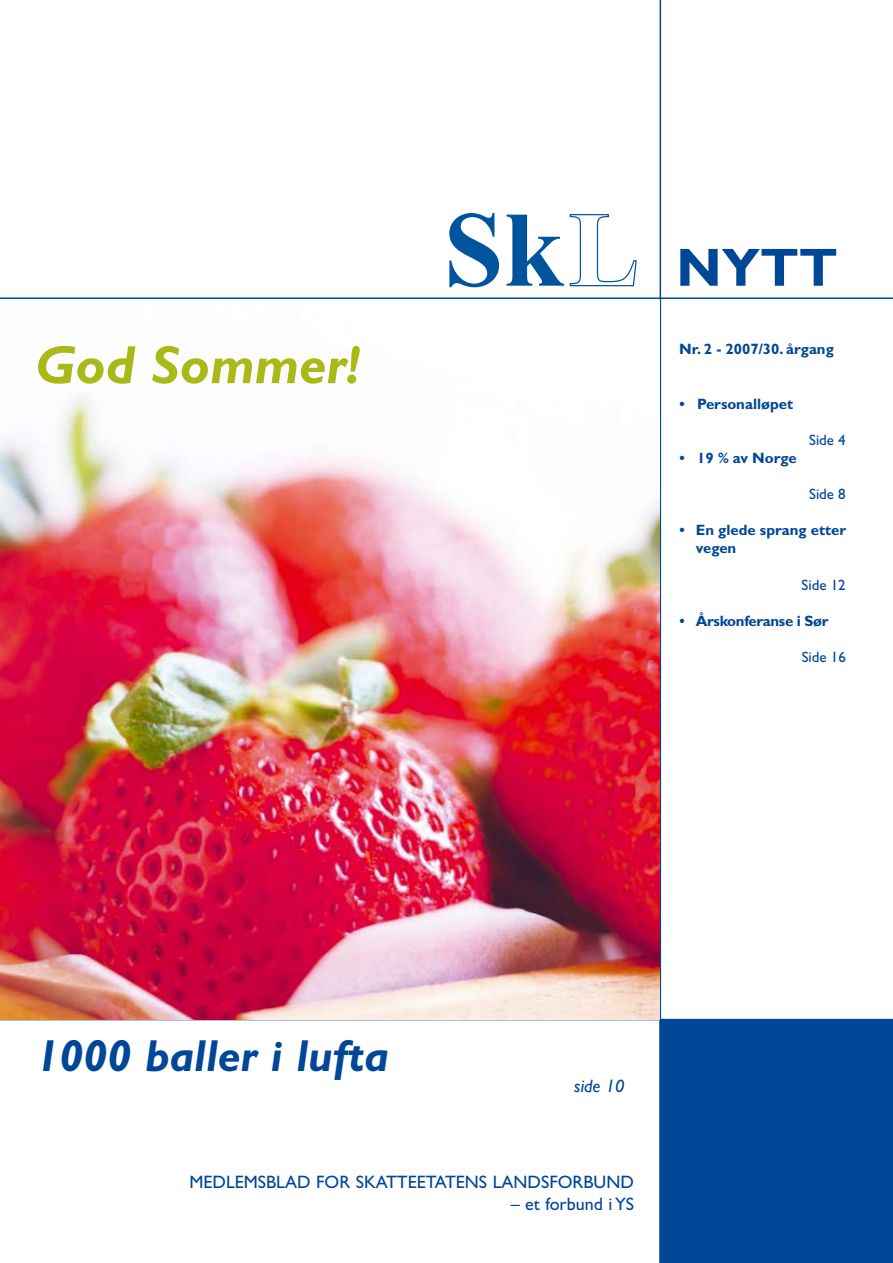
<style>
.page{position:relative;width:893px;height:1263px;background:#fff}
.page>*{position:absolute;margin:0;border:0;box-sizing:border-box;transform-origin:0 0}
.t1{font:italic 700 54px "Gill Sans";color:#a9b917}
.t2{font:700 54px "Gill Sans";color:#004798}
.t3{font:italic 700 45px "Gill Sans";color:#004798}
.t4{font:18px "Gill Sans";color:#004798}
.t5{font:italic 18px "Gill Sans";color:#004798}
.t6{font:700 15px/18px "Gill Sans";color:#004798}
.t7{font:15px "Gill Sans";color:#004798}
.t8{font:700 15px "Gill Sans";letter-spacing:-.02em;color:#004798}
</style>
<div class="page">
<div style="left:659px;top:1020px;width:234px;height:243px;background:#004798"></div>
<hr style="left:0;top:297px;width:893px;height:2px;background:#004798">
<hr style="left:660px;top:0;width:1px;height:1263px;background:#004798">
<hr style="left:0;top:1019px;width:893px;height:1px;background:#004798">
<svg style="left:449px;top:213px;width:50px;height:74px"></svg>
<svg style="left:506px;top:214px;width:131px;height:73px"></svg>
<img style="left:0;top:398px;width:659px;height:621px">
<h1 class="t1" style="left:35px;top:334px;width:326px">God Sommer!</h1>
<h1 class="t2" style="left:676px;top:236px;width:163px">NYTT</h1>
<p class="t6" style="left:679px;top:340px;width:156px">Nr. 2 - 2007/30. årgang</p>
<p class="t6" style="left:679px;top:394px;width:115px">• Personalløpet</p>
<p class="t6" style="left:679px;top:449px;width:119px">• 19 % av Norge</p>
<p class="t7" style="left:809px;top:431px;width:38px">Side 4</p>
<p class="t7" style="left:809px;top:485px;width:38px">Side 8</p>
<p class="t6" style="left:696px;top:521px;width:152px;text-indent:-16px">• En glede sprang etter vegen</p>
<p class="t7" style="left:802px;top:576px;width:46px">Side 12</p>
<p class="t8" style="left:679px;top:612px;width:151px">• Årskonferanse i Sør</p>
<p class="t7" style="left:802px;top:648px;width:46px">Side 16</p>
<h2 class="t3" style="left:36px;top:1029px;width:355px">1000 baller i lufta</h2>
<p class="t5" style="left:574px;top:1076px;width:52px">side 10</p>
<p class="t4" style="left:189px;top:1172px;width:446px">MEDLEMSBLAD FOR SKATTEETATENS LANDSFORBUND</p>
<p class="t4" style="left:511px;top:1193px;width:125px">– et forbund i YS</p>
</div>
